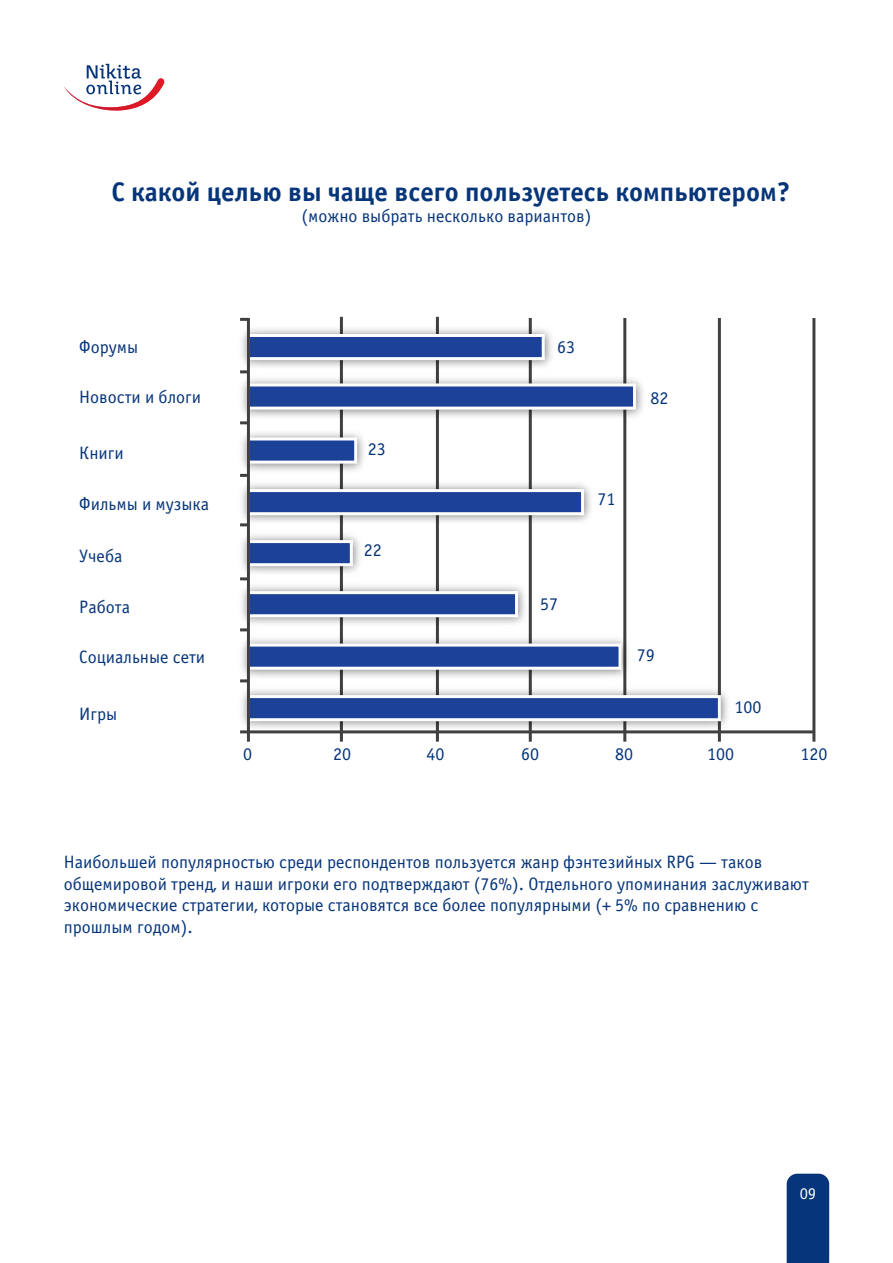
<style>
.page{position:relative;width:893px;height:1263px;background:#fff}
.page>*{position:absolute;margin:0;border:0;box-sizing:border-box;transform-origin:0 0}
.t1{font:700 27px "Officina Sans C";color:#06357a}
.t2{font:18px/21.6px "Officina Sans C";color:#06357a}
.t3{font:16.5px "Officina Sans C";color:#fff}
</style>
<div class="page">
<svg style="left:86px;top:64px;width:56px;height:14px"></svg>
<svg style="left:64px;top:78px;width:100px;height:33px"></svg>
<div style="left:787px;top:1174px;width:42px;height:89px;background:#06357a"></div>
<hr style="left:340px;top:317px;width:3px;height:425px;background:#404041">
<hr style="left:436px;top:317px;width:3px;height:425px;background:#404041">
<hr style="left:529px;top:318px;width:3px;height:424px;background:#404041">
<hr style="left:623px;top:318px;width:3px;height:424px;background:#404041">
<img style="left:241px;top:322px;width:311px;height:49px">
<div style="left:247px;top:334px;width:298px;height:26px;background:#1b4298;border:3px solid #fff"></div>
<hr style="left:718px;top:318px;width:3px;height:424px;background:#404041">
<img style="left:240px;top:371px;width:403px;height:52px">
<div style="left:247px;top:383px;width:389px;height:27px;background:#1b4298;border:3px solid #fff"></div>
<img style="left:240px;top:425px;width:124px;height:52px">
<div style="left:247px;top:437px;width:110px;height:27px;background:#1b4298;border:3px solid #fff"></div>
<img style="left:240px;top:477px;width:351px;height:52px">
<div style="left:247px;top:489px;width:337px;height:26px;background:#1b4298;border:3px solid #fff"></div>
<img style="left:240px;top:528px;width:126px;height:51px">
<div style="left:247px;top:540px;width:106px;height:26px;background:#1b4298;border:3px solid #fff"></div>
<img style="left:240px;top:579px;width:289px;height:52px">
<div style="left:247px;top:591px;width:271px;height:26px;background:#1b4298;border:3px solid #fff"></div>
<img style="left:240px;top:631px;width:388px;height:52px">
<div style="left:247px;top:644px;width:375px;height:26px;background:#1b4298;border:3px solid #fff"></div>
<img style="left:240px;top:683px;width:494px;height:52px">
<div style="left:247px;top:695px;width:474px;height:26px;background:#1b4298;border:3px solid #fff"></div>
<hr style="left:247px;top:318px;width:3px;height:424px;background:#404041">
<hr style="left:812px;top:318px;width:3px;height:424px;background:#404041">
<hr style="left:240px;top:730px;width:574px;height:3px;background:#404041">
<svg style="left:240px;top:679px;width:7px;height:3px"></svg>
<svg style="left:240px;top:628px;width:7px;height:3px"></svg>
<svg style="left:240px;top:577px;width:7px;height:3px"></svg>
<svg style="left:240px;top:523px;width:7px;height:3px"></svg>
<svg style="left:240px;top:474px;width:7px;height:3px"></svg>
<svg style="left:240px;top:421px;width:7px;height:3px"></svg>
<svg style="left:240px;top:370px;width:7px;height:3px"></svg>
<svg style="left:240px;top:318px;width:7px;height:3px"></svg>
<h1 class="t1" style="left:111px;top:176px;width:680px">С какой целью вы чаще всего пользуетесь компьютером?</h1>
<p class="t2" style="left:79px;top:337px;width:60px">Форумы</p>
<p class="t2" style="left:79px;top:387px;width:123px">Новости и блоги</p>
<p class="t2" style="left:79px;top:443px;width:46px">Книги</p>
<p class="t2" style="left:79px;top:493px;width:131px">Фильмы и музыка</p>
<p class="t2" style="left:79px;top:545px;width:45px">Учеба</p>
<p class="t2" style="left:79px;top:597px;width:52px">Работа</p>
<p class="t2" style="left:79px;top:646px;width:128px">Социальные сети</p>
<p class="t2" style="left:79px;top:703px;width:40px">Игры</p>
<p class="t2" style="left:243px;top:743px;width:10px">0</p>
<p class="t2" style="left:302px;top:206px;width:291px">(можно выбрать несколько вариантов)</p>
<p class="t2" style="left:368px;top:438px;width:19px">23</p>
<p class="t2" style="left:364px;top:540px;width:19px">22</p>
<p class="t2" style="left:557px;top:336px;width:19px">63</p>
<p class="t2" style="left:597px;top:489px;width:19px">71</p>
<p class="t2" style="left:651px;top:387px;width:19px">82</p>
<p class="t2" style="left:540px;top:593px;width:19px">57</p>
<p class="t2" style="left:637px;top:645px;width:19px">79</p>
<p class="t2" style="left:734px;top:697px;width:28px">100</p>
<p class="t2" style="left:333px;top:743px;width:19px">20</p>
<p class="t2" style="left:427px;top:743px;width:19px">40</p>
<p class="t2" style="left:521px;top:743px;width:19px">60</p>
<p class="t2" style="left:615px;top:743px;width:19px">80</p>
<p class="t2" style="left:707px;top:743px;width:28px">100</p>
<p class="t2" style="left:800px;top:743px;width:28px">120</p>
<p class="t2" style="left:64px;top:852px;width:747px">Наибольшей популярностью среди респондентов пользуется жанр фэнтезийных RPG — таков общемировой тренд, и наши игроки его подтверждают (76%). Отдельного упоминания заслуживают экономические стратегии, которые становятся все более популярными (+ 5% по сравнению с прошлым годом).</p>
<p class="t3" style="left:800px;top:1185px;width:18px">09</p>
</div>
